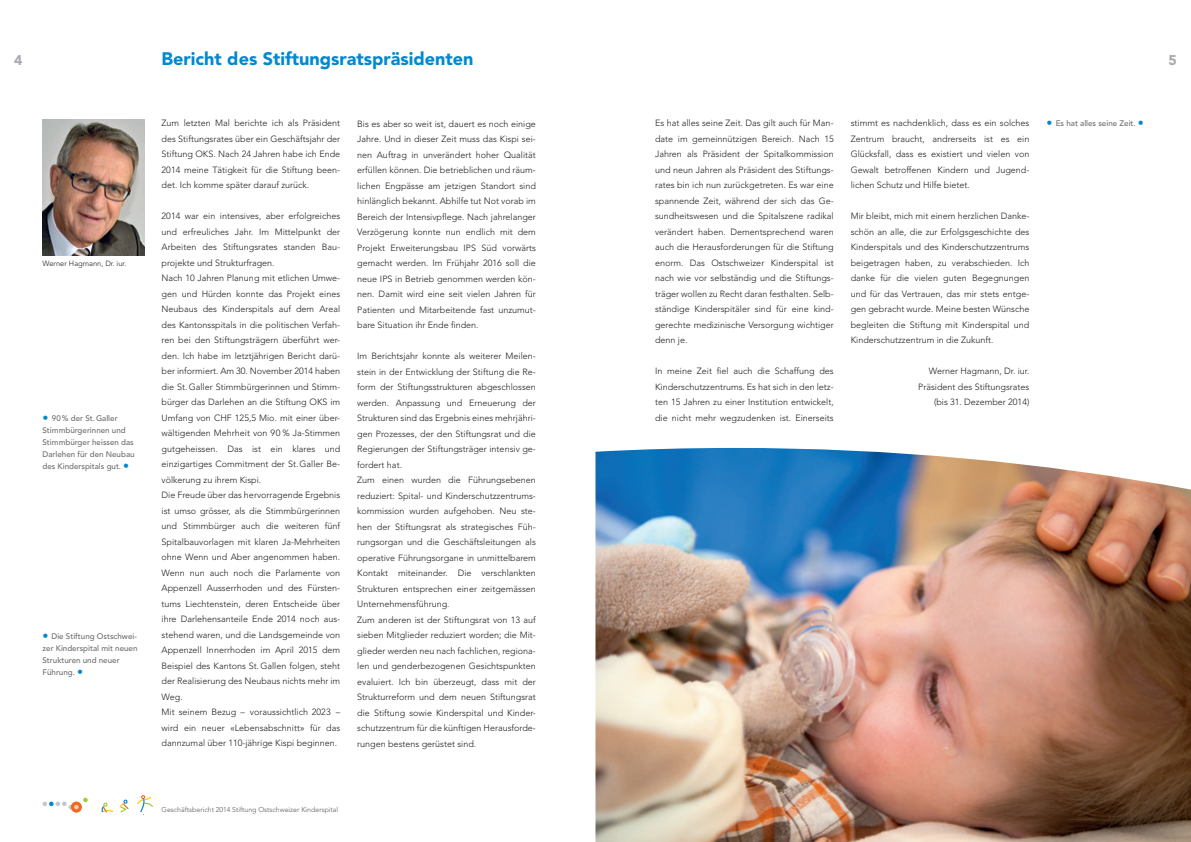
<style>
.page{position:relative;width:1191px;height:842px;background:#fff}
.page>*{position:absolute;margin:0;border:0;box-sizing:border-box;transform-origin:0 0}
.t1{font:900 18px "Avenir LT Std";color:#0089cf}
.t2{font:900 14px "Avenir LT Std";color:#a8a9ad}
.t3{font:300 9px/15.5px "Avenir LT Std";color:#231f20;text-align:justify}
.t4{font:500 8px/12px "Avenir LT Std";color:#6c6d70}
.t5{font:300 7.5px "Avenir LT Std";color:#231f20}
.t6{font:300 7px "Avenir LT Std";color:#57585a}
.s1{font-size:12px;color:#0089cf}
.s2{font-weight:400}
</style>
<div class="page">
<img style="left:595px;top:448px;width:596px;height:394px">
<svg style="left:71px;top:801px;width:11px;height:12px"></svg>
<svg style="left:43px;top:798px;width:45px;height:11px"></svg>
<svg style="left:101px;top:802px;width:12px;height:10px"></svg>
<svg style="left:119px;top:799px;width:10px;height:14px"></svg>
<svg style="left:137px;top:795px;width:16px;height:17px"></svg>
<img style="left:43px;top:119px;width:102px;height:137px">
<h1 class="t1" style="left:162px;top:47px;width:313px">Bericht des Stiftungsratspräsidenten</h1>
<h2 class="t2" style="left:14px;top:51px;width:10px">4</h2>
<h2 class="t2" style="left:1168px;top:51px;width:10px">5</h2>
<p class="t5" style="left:43px;top:259px;width:85px">Werner Hagmann, Dr. iur.</p>
<p class="t4" style="left:43px;top:412px;width:94px"><span class="s1">•</span> 90% der St.Galler<br>Stimmbürgerinnen und<br>Stimmbürger heissen das<br>Darlehen für den Neubau des Kinderspitals gut. <span class="s1">•</span></p>
<p class="t4" style="left:43px;top:630px;width:96px"><span class="s1">•</span> Die Stiftung Ostschwei&shy;zer Kinderspital mit neuen<br>Strukturen und neuer<br>Führung. <span class="s1">•</span></p>
<p class="t3" style="left:162px;top:116px;width:180px">Zum letzten Mal berichte ich als Präsident des Stiftungsrates über ein Geschäftsjahr der Stiftung OKS. Nach 24 Jahren habe ich Ende 2014 meine Tätigkeit für die Stiftung been&shy;det. Ich komme später darauf zurück.</p>
<p class="t3" style="left:162px;top:209px;width:180px;text-align:left">2014 war ein intensives, aber erfolgreiches und erfreuliches Jahr. Im Mittelpunkt der Arbeiten des Stiftungsrates standen Bau&shy;projekte und Strukturfragen.<br>Nach 10 Jahren Planung mit etlichen Umwe&shy;gen und Hürden konnte das Projekt eines Neubaus des Kinderspitals auf dem Areal des Kantonsspitals in die politischen Verfah&shy;ren bei den Stiftungsträgern überführt wer&shy;den. Ich habe im letztjährigen Bericht darü&shy;ber informiert. Am 30. November 2014 haben die St.Galler Stimmbürgerinnen und Stimm&shy;bürger das Darlehen an die Stiftung OKS im Umfang von CHF 125,5 Mio. mit einer über&shy;wältigenden Mehrheit von 90 % Ja-Stimmen gutgeheissen. Das ist ein klares und einzigartiges Commitment der St.Galler Be&shy;völkerung zu ihrem Kispi.<br>Die Freude über das hervorragende Ergebnis ist umso grösser, als die Stimmbürgerinnen und Stimmbürger auch die weiteren fünf Spitalbauvorlagen mit klaren Ja-Mehrheiten ohne Wenn und Aber angenommen haben.<br>Wenn nun auch noch die Parlamente von Appenzell Ausserrhoden und des Fürsten&shy;tums Liechtenstein, deren Entscheide über ihre Darlehensanteile Ende 2014 noch aus&shy;stehend waren, und die Landsgemeinde von Appenzell Innerrhoden im April 2015 dem Beispiel des Kantons St.Gallen folgen, steht der Realisierung des Neubaus nichts mehr im Weg.<br>Mit seinem Bezug – voraussichtlich 2023 – wird ein neuer <span class="s2">«</span>Lebensabschnitt<span class="s2">»</span> für das dannzumal über 110-jährige Kispi beginnen.</p>
<p class="t3" style="left:357px;top:116px;width:180px">Bis es aber so weit ist, dauert es noch einige Jahre. Und in dieser Zeit muss das Kispi sei&shy;nen Auftrag in unverändert hoher Qualität erfüllen können. Die betrieblichen und räum&shy;lichen Engpässe am jetzigen Standort sind hinlänglich bekannt. Abhilfe tut Not vorab im Bereich der Intensivpflege. Nach jahrelanger Verzögerung konnte nun endlich mit dem Projekt Erweiterungsbau IPS Süd vorwärts gemacht werden. Im Frühjahr 2016 soll die neue IPS in Betrieb genommen werden kön&shy;nen. Damit wird eine seit vielen Jahren für Patienten und Mitarbeitende fast unzumut&shy;bare Situation ihr Ende finden.</p>
<p class="t3" style="left:357px;top:348px;width:180px;text-align:left">Im Berichtsjahr konnte als weiterer Meilen&shy;stein in der Entwicklung der Stiftung die Re&shy;form der Stiftungsstrukturen abgeschlossen werden. Anpassung und Erneuerung der Strukturen sind das Ergebnis eines mehrjähri&shy;gen Prozesses, der den Stiftungsrat und die Regierungen der Stiftungsträger intensiv ge&shy;fordert hat.<br>Zum einen wurden die Führungsebenen reduziert: Spital- und Kinderschutzzentrums&shy;kommission wurden aufgehoben. Neu ste&shy;hen der Stiftungsrat als strategisches Füh&shy;rungsorgan und die Geschäftsleitungen als operative Führungsorgane in unmittelbarem Kontakt miteinander. Die verschlankten Strukturen entsprechen einer zeitgemässen Unternehmensführung.<br>Zum anderen ist der Stiftungsrat von 13 auf sieben Mitglieder reduziert worden; die Mit&shy;glieder werden neu nach fachlichen, regiona&shy;len und genderbezogenen Gesichtspunkten evaluiert. Ich bin überzeugt, dass mit der Strukturreform und dem neuen Stiftungsrat die Stiftung sowie Kinderspital und Kinder&shy;schutzzentrum für die künftigen Herausforde&shy;rungen bestens gerüstet sind.</p>
<p class="t6" style="left:162px;top:805px;width:178px">Geschäftsbericht 2014 Stiftung Ostschweizer Kinderspital</p>
<p class="t3" style="left:655px;top:116px;width:180px">Es hat alles seine Zeit. Das gilt auch für Man&shy;date im gemeinnützigen Bereich. Nach 15<br>Jahren als Präsident der Spitalkommission und neun Jahren als Präsident des Stiftungs&shy;rates bin ich nun zurückgetreten. Es war eine spannende Zeit, während der sich das Ge&shy;sundheitswesen und die Spitalszene radikal verändert haben. Dementsprechend waren auch die Herausforderungen für die Stiftung enorm. Das Ostschweizer Kinderspital ist nach wie vor selbständig und die Stiftungs&shy;träger wollen zu Recht daran festhalten. Selb&shy;ständige Kinderspitäler sind für eine kind&shy;gerechte medizinische Versorgung wichtiger denn je.</p>
<p class="t3" style="left:655px;top:364px;width:180px">In meine Zeit fiel auch die Schaffung des Kinderschutzzentrums. Es hat sich in den letz&shy;ten 15 Jahren zu einer Institution entwickelt, die nicht mehr wegzudenken ist. Einerseits</p>
<p class="t3" style="left:850px;top:116px;width:180px">stimmt es nachdenklich, dass es ein solches Zentrum braucht, andrerseits ist es ein Glücksfall, dass es existiert und vielen von Gewalt betroffenen Kindern und Jugend&shy;lichen Schutz und Hilfe bietet.</p>
<p class="t3" style="left:850px;top:209px;width:180px">Mir bleibt, mich mit einem herzlichen Danke&shy;schön an alle, die zur Erfolgsgeschichte des Kinderspitals und des Kinderschutzzentrums beigetragen haben, zu verabschieden. Ich danke für die vielen guten Begegnungen und für das Vertrauen, das mir stets entge&shy;gen gebracht wurde. Meine besten Wünsche begleiten die Stiftung mit Kinderspital und Kinderschutzzentrum in die Zukunft.</p>
<p class="t3" style="left:918px;top:364px;width:113px;text-align:right">Werner Hagmann, Dr. iur.<br>Präsident des Stiftungsrates (bis 31. Dezember 2014)</p>
<p class="t4" style="left:1046px;top:118px;width:99px"><span class="s1">•</span> Es hat alles seine Zeit. <span class="s1">•</span></p>
</div>
